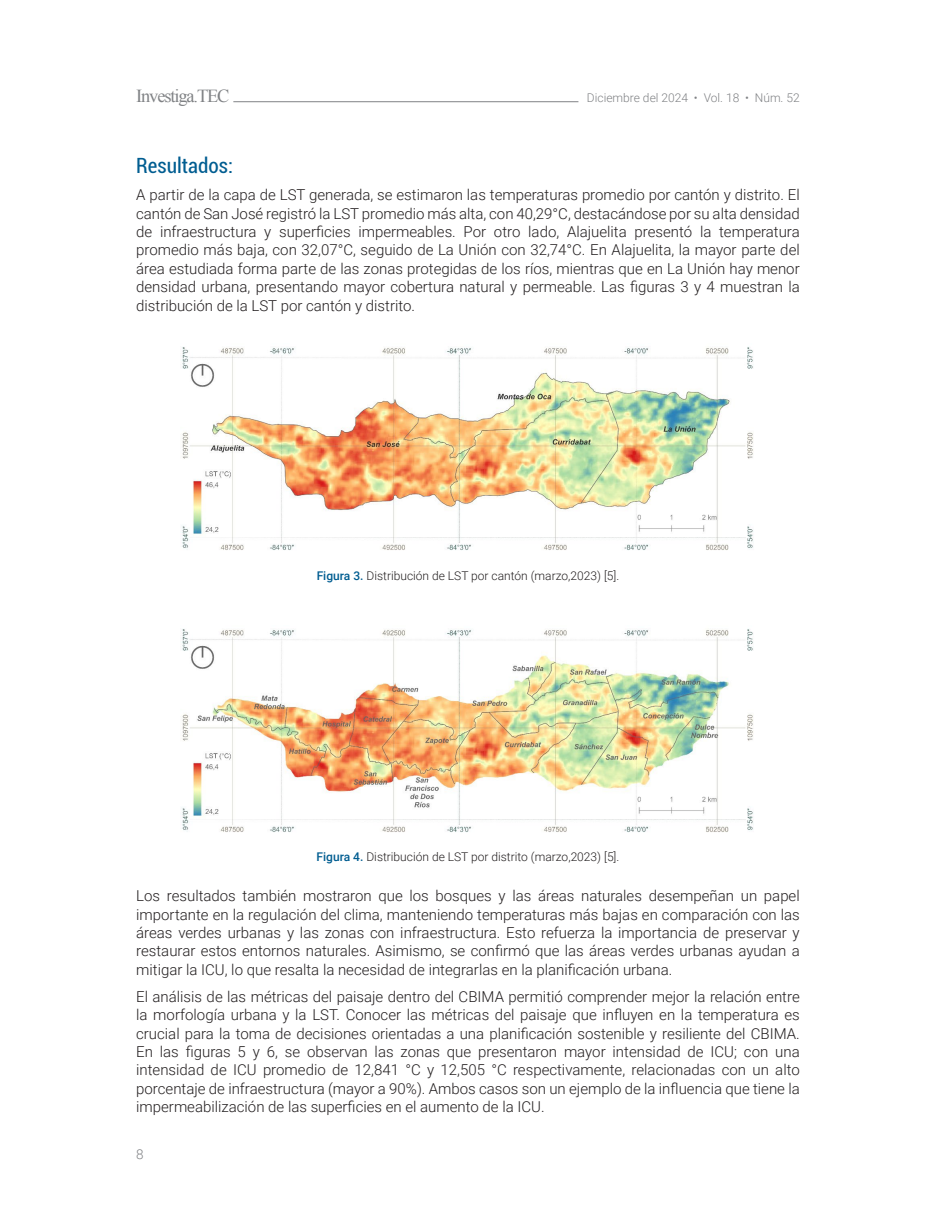
<style>
.page{position:relative;width:936px;height:1206px;background:#fff}
.page>*{position:absolute;margin:0;border:0;box-sizing:border-box;transform-origin:0 0}
.t1{font:condensed 21px "Roboto";color:#005d91}
.t2{font:18.3px "Times New Roman";letter-spacing:-.06em;color:#808285}
.t3{font:300 15px/18.5px "Roboto";color:#231f20;text-align:justify}
.t4{font:300 13.5px "Roboto";color:#808285}
.t5{font:300 12px "Roboto";color:#231f20}
.t6{font:300 12px "Roboto";color:#808285}
.s1{font-weight:500;color:#005d91}
</style>
<div class="page">
<hr style="left:233px;top:101px;width:345px;height:1px;background:#808285">
<img style="left:182px;top:347px;width:572px;height:203px">
<img style="left:182px;top:629px;width:572px;height:203px">
<p class="t2" style="left:136px;top:84px;width:95px">Investiga.TEC</p>
<p class="t6" style="left:586px;top:89px;width:214px">Diciembre del 2024 • Vol. 18 • Núm. 52</p>
<h1 class="t1" style="left:136px;top:151px;width:98px">Resultados:</h1>
<p class="t3" style="left:136px;top:185px;width:664px">A partir de la capa de LST generada, se estimaron las temperaturas promedio por cantón y distrito. El cantón de San José registró la LST promedio más alta, con 40,29°C, destacándose por su alta densidad de infraestructura y superficies impermeables. Por otro lado, Alajuelita presentó la temperatura promedio más baja, con 32,07°C, seguido de La Unión con 32,74°C. En Alajuelita, la mayor parte del área estudiada forma parte de las zonas protegidas de los ríos, mientras que en La Unión hay menor densidad urbana, presentando mayor cobertura natural y permeable. Las figuras 3 y 4 muestran la distribución de la LST por cantón y distrito.</p>
<p class="t5" style="left:316px;top:567px;width:304px"><span class="s1">Figura 3.</span> Distribución de LST por cantón (marzo,2023) [5].</p>
<p class="t5" style="left:316px;top:848px;width:304px"><span class="s1">Figura 4.</span> Distribución de LST por distrito (marzo,2023) [5].</p>
<p class="t3" style="left:136px;top:885px;width:664px">Los resultados también mostraron que los bosques y las áreas naturales desempeñan un papel importante en la regulación del clima, manteniendo temperaturas más bajas en comparación con las áreas verdes urbanas y las zonas con infraestructura. Esto refuerza la importancia de preservar y restaurar estos entornos naturales. Asimismo, se confirmó que las áreas verdes urbanas ayudan a mitigar la ICU, lo que resalta la necesidad de integrarlas en la planificación urbana.</p>
<p class="t3" style="left:136px;top:986px;width:664px">El análisis de las métricas del paisaje dentro del CBIMA permitió comprender mejor la relación entre la morfología urbana y la LST. Conocer las métricas del paisaje que influyen en la temperatura es crucial para la toma de decisiones orientadas a una planificación sostenible y resiliente del CBIMA.<br>En las figuras 5 y 6, se observan las zonas que presentaron mayor intensidad de ICU; con una intensidad de ICU promedio de 12,841 °C y 12,505 °C respectivamente, relacionadas con un alto porcentaje de infraestructura (mayor a 90%). Ambos casos son un ejemplo de la influencia que tiene la impermeabilización de las superficies en el aumento de la ICU.</p>
<p class="t4" style="left:136px;top:1144px;width:9px">8</p>
</div>
